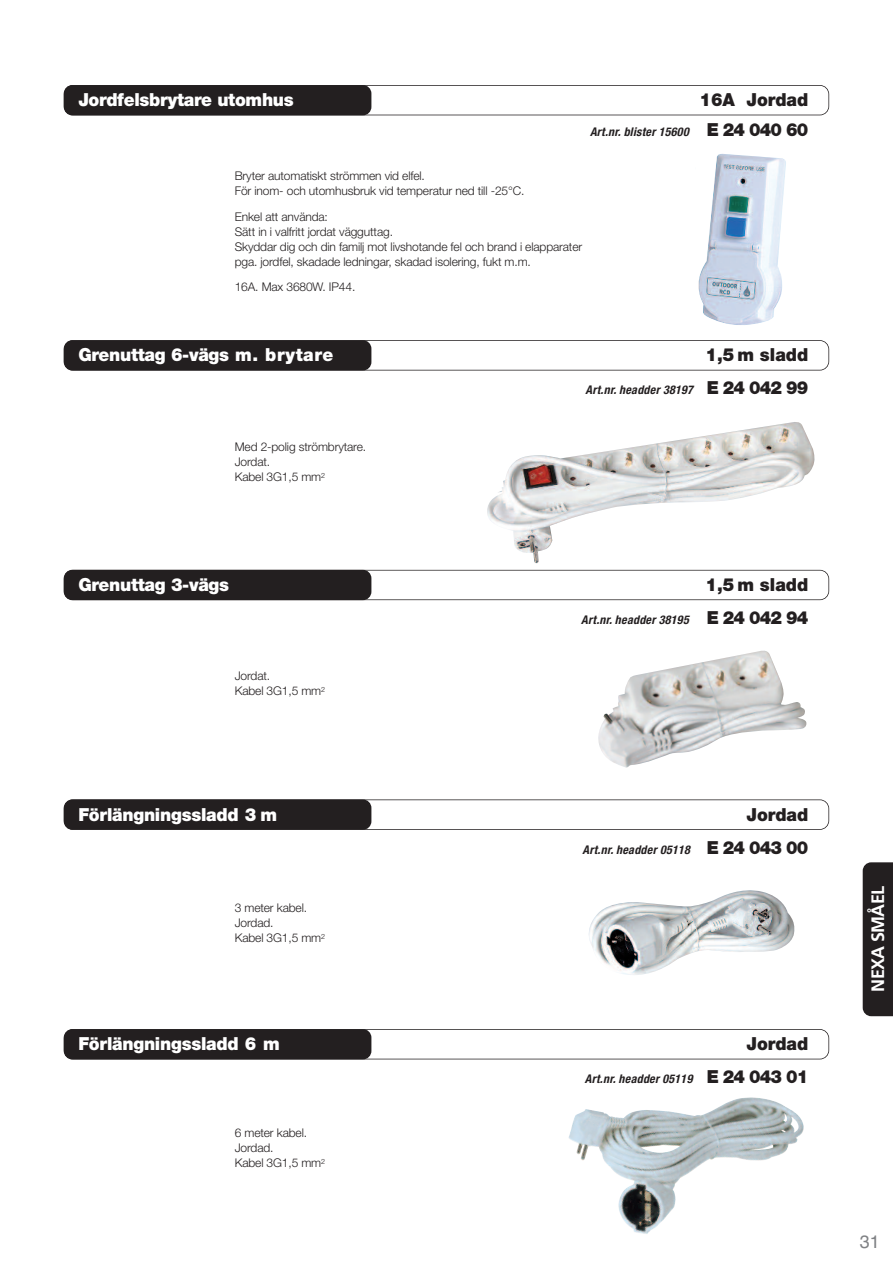
<style>
.page{position:relative;width:893px;height:1263px;background:#fff}
.page>*{position:absolute;margin:0;border:0;box-sizing:border-box;transform-origin:0 0}
.t1{font:900 18px "Helvetica Neue";letter-spacing:-.015em;color:#fff;scale:.96 1}
.t2{font:900 18px "Helvetica Neue";color:#231f20;scale:.96 1}
.t3{font:700 18px "Frutiger";letter-spacing:-.035em;color:#fff}
.t4{font:18px "Helvetica";color:#808285}
.t5{font:300 12px/15px "Helvetica Neue";letter-spacing:-.01em;color:#231f20}
.t6{font:italic 700 condensed 12px "Helvetica Neue";letter-spacing:.025em;color:#231f20}
.s1{font-weight:900;font-style:normal;font-stretch:normal;font-size:18px}
</style>
<div class="page">
<img style="left:698px;top:154px;width:88px;height:171px">
<div style="left:64px;top:85px;width:765px;height:30px;border:2px solid #231f20;border-radius:9px"></div>
<div style="left:64px;top:85px;width:307px;height:30px;background:#231f20;border-radius:9px"></div>
<div style="left:64px;top:340px;width:765px;height:30px;border:2px solid #231f20;border-radius:9px"></div>
<div style="left:64px;top:340px;width:307px;height:30px;background:#231f20;border-radius:9px"></div>
<div style="left:64px;top:570px;width:765px;height:30px;border:2px solid #231f20;border-radius:9px"></div>
<div style="left:64px;top:570px;width:307px;height:30px;background:#231f20;border-radius:9px"></div>
<div style="left:64px;top:799px;width:765px;height:31px;border:2px solid #231f20;border-radius:9px"></div>
<div style="left:64px;top:799px;width:307px;height:31px;background:#231f20;border-radius:9px"></div>
<div style="left:64px;top:1029px;width:765px;height:30px;border:2px solid #231f20;border-radius:9px"></div>
<div style="left:64px;top:1029px;width:307px;height:30px;background:#231f20;border-radius:9px"></div>
<div style="left:863px;top:862px;width:30px;height:154px;background:#231f20"></div>
<img style="left:568px;top:1097px;width:236px;height:137px">
<img style="left:589px;top:890px;width:206px;height:85px">
<img style="left:487px;top:422px;width:328px;height:142px">
<img style="left:598px;top:650px;width:209px;height:118px">
<h1 class="t1" style="left:78px;top:93px;width:226px">Jordfelsbrytare utomhus</h1>
<h1 class="t2" style="left:699px;top:93px;width:115px">16A Jordad</h1>
<p class="t6" style="left:590px;top:128px;width:220px">Art.nr. blister 15600 <span class="s1">E 24 040 60</span></p>
<p class="t5" style="left:235px;top:170px;width:291px">Bryter automatiskt strömmen vid elfel.<br>För inom- och utomhusbruk vid temperatur ned till -25°C.</p>
<p class="t5" style="left:235px;top:210px;width:349px">Enkel att använda:<br>Sätt in i valfritt jordat vägguttag.<br>Skyddar dig och din familj mot livshotande fel och brand i elapparater pga. jordfel, skadade ledningar, skadad isolering, fukt m.m.</p>
<p class="t5" style="left:235px;top:281px;width:122px">16A. Max 3680W. IP44.</p>
<h1 class="t1" style="left:78px;top:348px;width:267px">Grenuttag 6-vägs m. brytare</h1>
<h1 class="t2" style="left:706px;top:348px;width:108px">1,5 m sladd</h1>
<p class="t6" style="left:586px;top:386px;width:224px">Art.nr. headder 38197 <span class="s1">E 24 042 99</span></p>
<p class="t5" style="left:235px;top:440px;width:133px">Med 2-polig strömbrytare.<br>Jordat.<br>Kabel 3G1,5 mm<sup>2</sup></p>
<h1 class="t1" style="left:78px;top:578px;width:159px">Grenuttag 3-vägs</h1>
<h1 class="t2" style="left:706px;top:578px;width:108px">1,5 m sladd</h1>
<p class="t6" style="left:581px;top:615px;width:228px">Art.nr. headder 38195 <span class="s1">E 24 042 94</span></p>
<p class="t5" style="left:235px;top:669px;width:92px">Jordat.<br>Kabel 3G1,5 mm<sup>2</sup></p>
<h1 class="t1" style="left:78px;top:808px;width:209px">Förlängningssladd 3 m</h1>
<h1 class="t2" style="left:746px;top:808px;width:66px">Jordad</h1>
<p class="t6" style="left:583px;top:845px;width:227px">Art.nr. headder 05118 <span class="s1">E 24 043 00</span></p>
<p class="t5" style="left:235px;top:901px;width:92px">3 meter kabel.<br>Jordad.<br>Kabel 3G1,5 mm<sup>2</sup></p>
<h1 class="t1" style="left:78px;top:1037px;width:211px">Förlängningssladd 6 m</h1>
<h1 class="t2" style="left:746px;top:1037px;width:66px">Jordad</h1>
<p class="t6" style="left:585px;top:1074px;width:225px">Art.nr. headder 05119 <span class="s1">E 24 043 01</span></p>
<p class="t5" style="left:235px;top:1126px;width:92px">6 meter kabel.<br>Jordad.<br>Kabel 3G1,5 mm<sup>2</sup></p>
<h1 class="t3" style="left:871px;top:992px;width:107px;rotate:-90deg">NEXA SMÅEL</h1>
<h1 class="t4" style="left:860px;top:1231px;width:22px">31</h1>
</div>
